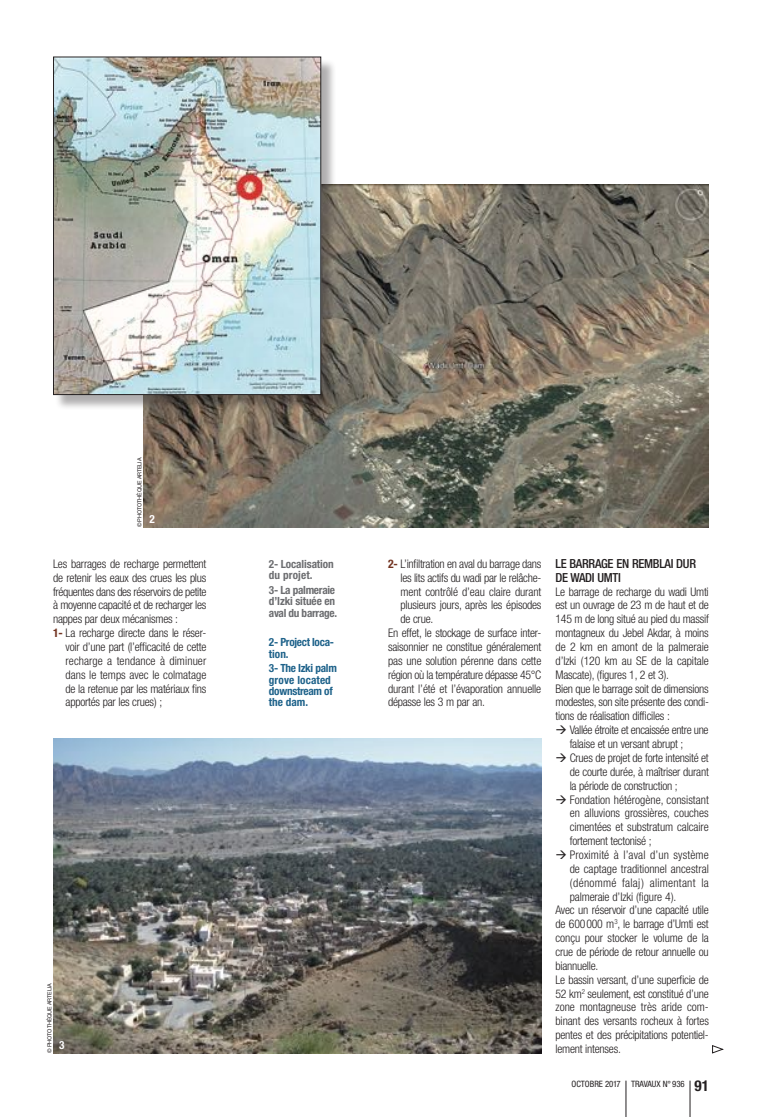
<style>
.page{position:relative;width:762px;height:1117px;background:#fff}
.page>*{position:absolute;margin:0;border:0;box-sizing:border-box;transform-origin:0 0}
.t1{font:500 condensed 12.5px/13.9px "Helvetica Neue";letter-spacing:-.025em;color:#231f20}
.t2{font:300 condensed 11.88px/13.9px "Helvetica Neue";letter-spacing:-.02em;color:#231f20}
.t3{font:300 condensed 11.88px "Helvetica Neue";color:#231f20}
.t4{font:300 condensed 11.88px "Helvetica Neue";letter-spacing:.01em;color:#231f20}
.t5{font:300 condensed 11.88px "Helvetica Neue";letter-spacing:.02em;color:#231f20}
.t6{font:300 condensed 11.88px "Helvetica Neue";letter-spacing:.005em;color:#231f20}
.t7{font:700 condensed 11.25px/11.2px "Helvetica Neue";letter-spacing:-.01em;color:#6c6d70}
.t8{font:700 condensed 11.25px/11.2px "Helvetica Neue";letter-spacing:-.025em;color:#1e628a}
.t9{font:700 condensed 11.25px "Helvetica Neue";color:#fff}
.t10{font:condensed 8.75px "Helvetica Neue";color:#231f20}
.t11{font:5.62px "Helvetica Neue";letter-spacing:-.02em;color:#231f20}
.s1{font-weight:700;color:#723321}
.s2{font-weight:700;font-size:15px}
</style>
<div class="page">
<hr style="left:626px;top:1080px;width:1px;height:36px;background:#231f20">
<hr style="left:690px;top:1080px;width:1px;height:36px;background:#231f20">
<img style="left:53px;top:738px;width:488px;height:314px">
<img style="left:143px;top:185px;width:566px;height:342px">
<div style="left:55px;top:58px;width:282px;height:352px;background:#231f20;opacity:.36"></div>
<img style="left:55px;top:59px;width:264px;height:334px">
<div style="left:53px;top:57px;width:268px;height:338px;border:1px solid #231f20"></div>
<svg style="left:712px;top:1045px;width:11px;height:8px"></svg>
<p class="t11" style="left:136px;top:527px;width:71px;rotate:-90deg">© photothèque ARTELIA</p>
<p class="t9" style="left:149px;top:512px;width:7px">2</p>
<p class="t2" style="left:53px;top:556px;width:155px">Les barrages de recharge permettent</p>
<p class="t2" style="left:53px;top:570px;width:155px">de retenir les eaux des crues les plus</p>
<p class="t2" style="left:53px;top:584px;width:155px">fréquentes dans des réservoirs de petite</p>
<p class="t2" style="left:53px;top:598px;width:155px">à moyenne capacité et de recharger les</p>
<p class="t2" style="left:53px;top:612px;width:126px">nappes par deux mécanismes :</p>
<p class="t2" style="left:53px;top:625px;width:155px"><span class="s1">1-</span> La recharge directe dans le réser-</p>
<p class="t2" style="left:66px;top:639px;width:142px">voir d’une part (l’efficacité de cette</p>
<p class="t6" style="left:66px;top:653px;width:142px">recharge a tendance à diminuer</p>
<p class="t3" style="left:66px;top:667px;width:142px">dans le temps avec le colmatage</p>
<p class="t2" style="left:66px;top:681px;width:142px">de la retenue par les matériaux fins</p>
<p class="t2" style="left:66px;top:695px;width:98px">apportés par les crues) ;</p>
<p class="t11" style="left:46px;top:1052px;width:71px;rotate:-90deg">© photothèque ARTELIA</p>
<p class="t9" style="left:59px;top:1037px;width:7px">3</p>
<p class="t7" style="left:269px;top:558px;width:66px">2- Localisation du projet.</p>
<p class="t7" style="left:269px;top:584px;width:70px">3- La palmeraie d’Izki située en aval du barrage.</p>
<p class="t8" style="left:269px;top:636px;width:67px">2- Project loca&shy;tion.</p>
<p class="t8" style="left:269px;top:662px;width:69px">3- The Izki palm grove located downstream of the dam.</p>
<p class="t2" style="left:388px;top:556px;width:155px"><span class="s1">2-</span> L’infiltration en aval du barrage dans</p>
<p class="t2" style="left:400px;top:570px;width:142px">les lits actifs du wadi par le relâche-</p>
<p class="t2" style="left:400px;top:584px;width:142px">ment contrôlé d’eau claire durant</p>
<p class="t2" style="left:400px;top:598px;width:143px">plusieurs jours, après les épisodes</p>
<p class="t2" style="left:400px;top:612px;width:34px">de crue.</p>
<p class="t2" style="left:388px;top:625px;width:155px">En effet, le stockage de surface inter-</p>
<p class="t2" style="left:388px;top:639px;width:155px">saisonnier ne constitue généralement</p>
<p class="t2" style="left:388px;top:653px;width:155px">pas une solution pérenne dans cette</p>
<p class="t2" style="left:388px;top:667px;width:155px">région où la température dépasse 45°C</p>
<p class="t2" style="left:388px;top:681px;width:155px">durant l’été et l’évaporation annuelle</p>
<p class="t2" style="left:388px;top:695px;width:98px">dépasse les 3 m par an.</p>
<p class="t1" style="left:555px;top:556px;width:142px">LE BARRAGE EN REMBLAI DUR<br>DE WADI UMTI</p>
<p class="t2" style="left:555px;top:584px;width:155px">Le barrage de recharge du wadi Umti est un ouvrage de 23 m de haut et de 145 m de long situé au pied du massif montagneux du Jebel Akdar, à moins de 2 km en amont de la palmeraie d’Izki (120 km au SE de la capitale Mascate), (figures 1, 2 et 3).<br>Bien que le barrage soit de dimensions modestes, son site présente des condi&shy;tions de réalisation difficiles :</p>
<p class="t2" style="left:570px;top:722px;width:140px;text-indent:-14px">→ Vallée étroite et encaissée entre une falaise et un versant abrupt ;</p>
<p class="t2" style="left:570px;top:750px;width:141px;text-align:justify;text-indent:-14px">→ Crues de projet de forte intensité et de courte durée, à maîtriser durant la période de construction ;</p>
<p class="t2" style="left:570px;top:792px;width:141px;text-align:justify;text-indent:-14px">→ Fondation hétérogène, consistant en alluvions grossières, couches cimentées et substratum calcaire fortement tectonisé ;</p>
<p class="t4" style="left:555px;top:847px;width:155px">→ Proximité à l’aval d’un système</p>
<p class="t3" style="left:570px;top:861px;width:141px">de captage traditionnel ancestral</p>
<p class="t5" style="left:570px;top:875px;width:141px">(dénommé falaj) alimentant la</p>
<p class="t2" style="left:570px;top:889px;width:108px">palmeraie d’Izki (figure 4).</p>
<p class="t2" style="left:555px;top:902px;width:155px">Avec un réservoir d’une capacité utile</p>
<p class="t2" style="left:555px;top:916px;width:155px">de 600000 m<sup>3</sup>, le barrage d’Umti est</p>
<p class="t2" style="left:555px;top:930px;width:155px">conçu pour stocker le volume de la</p>
<p class="t2" style="left:555px;top:944px;width:155px">crue de période de retour annuelle ou</p>
<p class="t2" style="left:555px;top:958px;width:44px">biannuelle.</p>
<p class="t2" style="left:555px;top:972px;width:155px">Le bassin versant, d’une superficie de</p>
<p class="t2" style="left:555px;top:986px;width:155px">52 km<sup>2</sup> seulement, est constitué d’une</p>
<p class="t3" style="left:555px;top:1000px;width:155px">zone montagneuse très aride com-</p>
<p class="t2" style="left:555px;top:1013px;width:155px">binant des versants rocheux à fortes</p>
<p class="t2" style="left:555px;top:1027px;width:155px">pentes et des précipitations potentiel-</p>
<p class="t2" style="left:555px;top:1041px;width:67px">lement intenses.</p>
<p class="t10" style="left:571px;top:1078px;width:139px">OCTOBRE 2017 TRAVAUX N° 936 <span class="s2">91</span></p>
</div>
